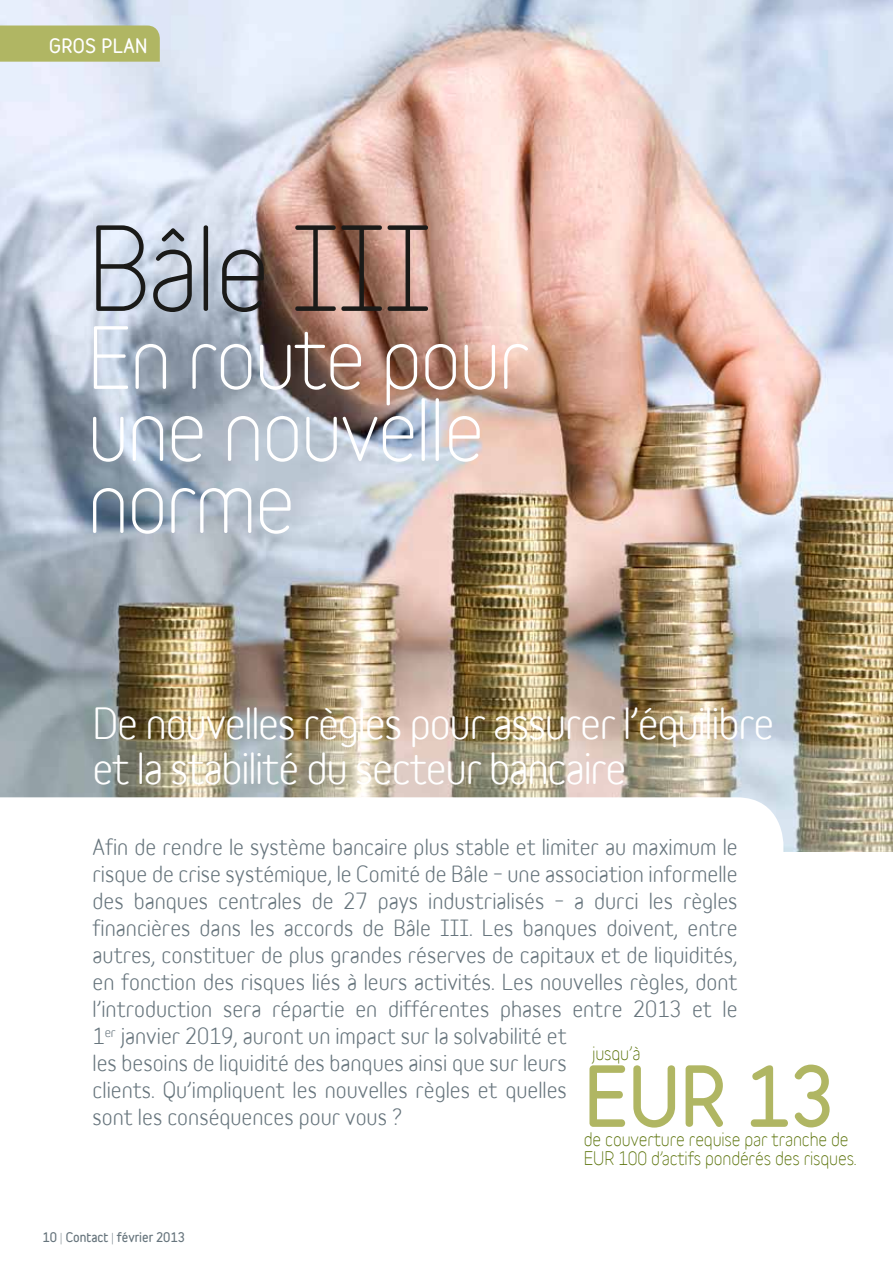
<style>
.page{position:relative;width:893px;height:1263px;background:#fff}
.page>*{position:absolute;margin:0;border:0;box-sizing:border-box;transform-origin:0 0}
.t1{font:300 112.5px "Belfius Normal";letter-spacing:-.03em;color:#1a1a18}
.t2{font:300 82.5px/72px "Belfius Normal";letter-spacing:-.03em;color:#fff}
.t3{font:700 75px "Belfius Normal";color:#b0b663}
.t4{font:40.5px/45px "Belfius Normal";letter-spacing:-.03em;color:#fff}
.t5{font:21px/27px "Belfius Normal";color:#67757d}
.t6{font:300 18px/19.5px "Belfius Normal";letter-spacing:-.01em;color:#5a7209}
.t7{font:700 18px "Belfius Alternative";letter-spacing:.02em;color:#fff}
.t8{font:700 12px "Belfius Alternative";color:#67757d}
.s1{font-weight:300}
</style>
<div class="page">
<img style="left:0;top:0;width:893px;height:852px">
<svg style="left:0;top:797px;width:783px;height:55px"></svg>
<div style="left:0;top:26px;width:160px;height:36px;background:#b0b663"></div>
<p class="t7" style="left:49px;top:32px;width:100px">GROS PLAN</p>
<h1 class="t1" style="left:87px;top:180px;width:347px">Bâle III</h1>
<h2 class="t2" style="left:87px;top:314px;width:444px">En route pour une nouvelle norme</h2>
<h3 class="t4" style="left:93px;top:696px;width:683px">De nouvelles règles pour assurer l’équilibre et la stabilité du secteur bancaire</h3>
<p class="t5" style="left:93px;top:831px;width:647px">Afin de rendre le système bancaire plus stable et limiter au maximum le risque de crise systémique, le Comité de Bâle – une association informelle des banques centrales de 27 pays industrialisés – a durci les règles financières dans les accords de Bâle III. Les banques doivent, entre autres, constituer de plus grandes réserves de capitaux et de liquidités, en fonction des risques liés à leurs activités. Les nouvelles règles, dont l’introduction sera répartie en différentes phases entre 2013 et le 1<sup>er</sup> janvier 2019, auront un impact sur la solvabilité et<br>les besoins de liquidité des banques ainsi que sur leurs<br>clients. Qu’impliquent les nouvelles règles et quelles<br>sont les conséquences pour vous ?</p>
<p class="t6" style="left:592px;top:1041px;width:50px">jusqu’à</p>
<h3 class="t3" style="left:584px;top:1039px;width:253px">EUR 13</h3>
<p class="t6" style="left:584px;top:1128px;width:274px">de couverture requise par tranche de<br>EUR 100 d’actifs pondérés des risques.</p>
<p class="t8" style="left:43px;top:1227px;width:144px">10 <span class="s1">|</span> Contact <span class="s1">|</span> février 2013</p>
</div>
